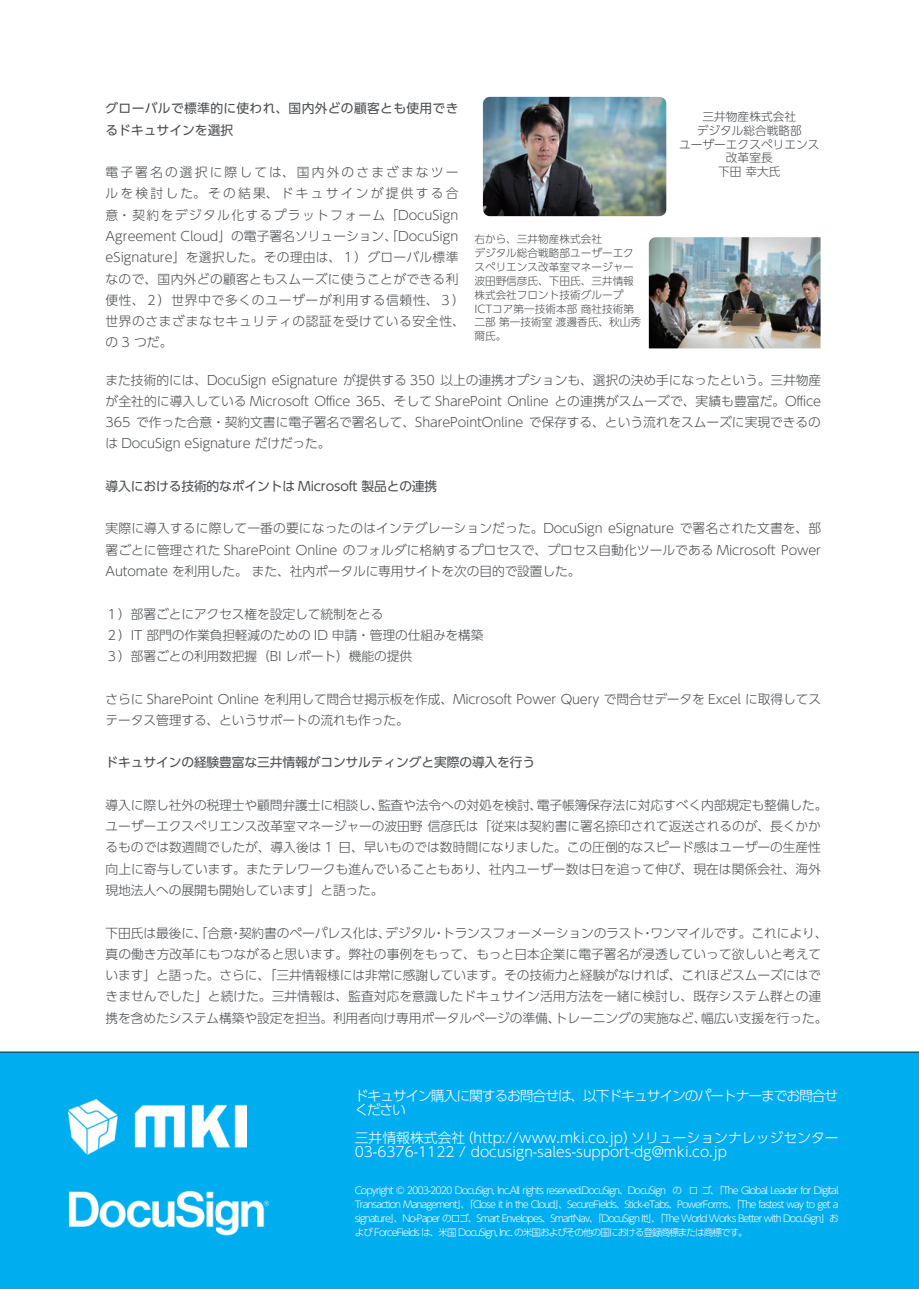
<style>
.page{position:relative;width:919px;height:1289px;background:#fff}
.page>*{position:absolute;margin:0;border:0;box-sizing:border-box;transform-origin:0 0}
.t1{font:300 13.8px/13.8px "UD Shin Go Pro";color:#fff}
.t2{font:300 13.8px/13.8px "UD Shin Go Pro";letter-spacing:-.08em;color:#fff}
.t3{font:300 12.75px/21.3px "UD Shin Go Pro";letter-spacing:-.005em;color:#4a4c50}
.t4{font:300 12.75px/21.3px "UD Shin Go Pro";letter-spacing:.045em;color:#4a4c50}
.t5{font:12.75px "UD Shin Go Pro";letter-spacing:-.01em;color:#4a4c50}
.t6{font:12.75px/21.3px "UD Shin Go Pro";letter-spacing:.025em;color:#4a4c50}
.t7{font:300 11.7px/13.8px "UD Shin Go Pro";color:#4a4c50;text-align:center}
.t8{font:300 10.65px/13.8px "UD Shin Go Pro";color:#4a4c50}
.t9{font:300 9.6px/13.8px "UD Shin Go Pro";letter-spacing:-.1em;color:#fff}
</style>
<div class="page">
<div style="left:0;top:1051px;width:918px;height:237px;background:#00aeef"></div>
<img style="left:483px;top:97px;width:183px;height:119px">
<img style="left:648px;top:237px;width:172px;height:111px">
<img style="left:68px;top:1099px;width:178px;height:54px">
<img style="left:28px;top:1154px;width:282px;height:108px">
<p class="t6" style="left:106px;top:97px;width:354px">グローバルで標準的に使われ、国内外どの顧客とも使用できるドキュサインを選択</p>
<p class="t4" style="left:106px;top:161px;width:361px">電子署名の選択に際しては、国内外のさまざまなツールを検討した。その結果、ドキュサインが提供する合意・契約をデジタル化するプラットフォーム「DocuSign<br>Agreement Cloud」の電子署名ソリューション、「DocuSign eSignature」を選択した。その理由は、１）グローバル標準なので、国内外どの顧客ともスムーズに使うことができる利便性、２）世界中で多くのユーザーが利用する信頼性、３(世界のさまざまなセキュリティの認証を受けている安全性、の 3 つだ。</p>
<p class="t8" style="left:474px;top:232px;width:168px">右から、三井物産株式会社<br>デジタル総合戦略部ユーザーエクスペリエンス改革室マネージャー波田野信彦氏、下田氏、三井情報株式会社フロント技術グループ<br>ICTコア第一技術本部商社技術第二部第一技術室渡邊香氏、秋山秀爾氏。</p>
<p class="t7" style="left:679px;top:109px;width:142px">三井物産株式会社<br>デジタル総合戦略部<br>ユーザーエクスペリエンス改革室長<br>下田幸大氏</p>
<p class="t3" style="left:106px;top:368px;width:717px;text-align:justify">また技術的には、DocuSign eSignature が提供する 350 以上の連携オプションも、選択の決め手になったという。三井物産が全社的に導入している Microsoft Office 365、そして SharePoint Online との連携がスムーズで、実績も豊富だ。Office 365 で作った合意・契約文書に電子署名で署名して、SharePointOnline で保存する、という流れをスムーズに実現できるのは DocuSign eSignature だけだった。</p>
<p class="t5" style="left:106px;top:475px;width:333px">導入における技術的なポイントは Microsoft 製品との連携</p>
<p class="t3" style="left:106px;top:517px;width:717px;text-align:justify">実際に導入するに際して一番の要になったのはインテグレーションだった。DocuSign eSignature で署名された文書を、部署ごとに管理された SharePoint Online のフォルダに格納するプロセスで、プロセス自動化ツールである Microsoft Power Automate を利用した。また、社内ポータルに専用サイトを次の目的で設置した。</p>
<p class="t3" style="left:106px;top:602px;width:379px">１）部署ごとにアクセス権を設定して統制をとる<br>２）IT 部門の作業負担軽減のための ID 申請・管理の仕組みを構築<br>３）部署ごとの利用数把握（BI レポート）機能の提供</p>
<p class="t3" style="left:106px;top:687px;width:717px">さらに SharePoint Online を利用して問合せ掲示板を作成、Microsoft Power Query で問合せデータを Excel に取得してステータス管理する、というサポートの流れも作った。</p>
<p class="t5" style="left:106px;top:752px;width:431px">ドキュサインの経験豊富な三井情報がコンサルティングと実際の導入を行う</p>
<p class="t3" style="left:536px;top:794px;width:292px">電子帳簿保存法に対応すべく内部規定も整備した。</p>
<p class="t3" style="left:106px;top:794px;width:717px">導入に際し社外の税理士や顧問弁護士に相談し、<br>ユーザーエクスペリエンス改革室マネージャーの波田野信彦氏は「従来は契約書に署名捺印されて返送されるのが、長くかかるものでは数週間でしたが、導入後は 1 日、早いものでは数時間になりました。この圧倒的なスピード感はユーザーの生産性向上に寄与しています。またテレワークも進んでいることもあり、社内ユーザー数は日を追って伸び、現在は関係会社、海外現地法人への展開も開始しています」と語った。</p>
<p class="t3" style="left:650px;top:921px;width:178px">ワンマイルです。これにより、</p>
<p class="t3" style="left:378px;top:794px;width:166px">監査や法令への対処を検討、</p>
<p class="t3" style="left:239px;top:921px;width:153px">契約書のペーパレス化は、</p>
<p class="t3" style="left:385px;top:921px;width:52px">デジタル</p>
<p class="t3" style="left:106px;top:921px;width:129px">下田氏は最後に、「合意</p>
<p class="t3" style="left:106px;top:942px;width:717px">真の働き方改革にもつながると思います。弊社の事例をもって、もっと日本企業に電子署名が浸透していって欲しいと考えて</p>
<p class="t3" style="left:106px;top:964px;width:716px">います」と語った。さらに、「三井情報様には非常に感謝しています。その技術力と経験がなければ、これほどスムーズにはで</p>
<p class="t3" style="left:106px;top:985px;width:717px">きませんでした」と続けた。三井情報は、監査対応を意識したドキュサイン活用方法を一緒に検討し、既存システム群との連</p>
<p class="t3" style="left:701px;top:1006px;width:128px">幅広い支援を行った。</p>
<p class="t3" style="left:442px;top:921px;width:204px">トランスフォーメーションのラスト</p>
<p class="t3" style="left:229px;top:921px;width:14px">・</p>
<p class="t3" style="left:432px;top:921px;width:14px">・</p>
<p class="t3" style="left:641px;top:921px;width:14px">・</p>
<p class="t3" style="left:555px;top:1006px;width:153px">トレーニングの実施など、</p>
<p class="t3" style="left:106px;top:1006px;width:456px">携を含めたシステム構築や設定を担当。利用者向け専用ポータルページの準備、</p>
<p class="t2" style="left:355px;top:1088px;width:485px">ドキュサイン購入に関するお問合せは、以下ドキュサインのパートナーまでお問合せください</p>
<p class="t1" style="left:631px;top:1129px;width:209px">ソリューションナレッジセンター</p>
<p class="t1" style="left:459px;top:1129px;width:178px">（http://www.mki.co.jp）</p>
<p class="t1" style="left:355px;top:1129px;width:374px">三井情報株式会社<br>03-6376-1122 / docusign-sales-support-dg@mki.co.jp</p>
<p class="t9" style="left:688px;top:1183px;width:151px">ロゴ、「The Global Leader for Digital</p>
<p class="t9" style="left:355px;top:1183px;width:485px">Copyright © 2003-2020 DocuSign, Inc.All rights reserved.DocuSign、DocuSign<br>Transaction Management」、「Close init the Cloud」、SecureFields、Stick-eTabs、PowerForms、「The fastest way to get a signature」、No-Paper のロゴ、Smart Envelopes、SmartNav、「DocuSign It!」、「The World Works Better with DocuSign」および ForceFields は、米国 DocuSign, Inc. の米国およびその他の国における登録商標または商標です。</p>
<p class="t9" style="left:672px;top:1183px;width:11px">の</p>
</div>
